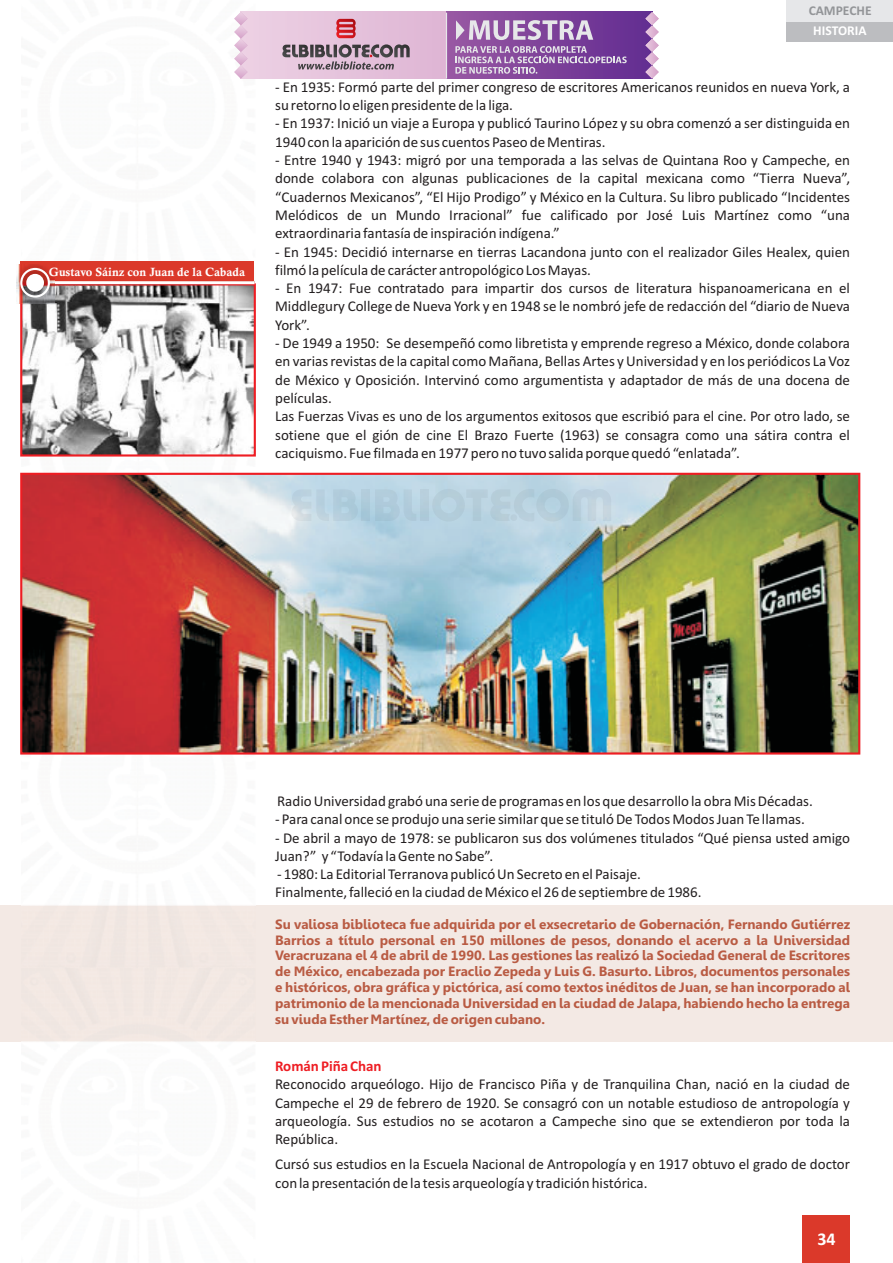
<style>
.page{position:relative;width:893px;height:1263px;background:#fff}
.page>*{position:absolute;margin:0;border:0;box-sizing:border-box;transform-origin:0 0}
.t1{font:700 18px "Calibri";color:#fff}
.t2{font:15px/18.3px "Calibri";color:#231f20}
.t3{font:700 15px "Calibri";color:#ee1d23}
.t4{font:700 13.5px/15.8px "Gisha";color:#b95b43;text-align:justify}
.t5{font:700 13.5px "Calibri";color:#939598}
.t6{font:700 13.5px "Calibri";color:#fff}
.t7{font:700 12px "Calisto";color:#fff}
</style>
<div class="page">
<img style="left:21px;top:11px;width:234px;height:1031px">
<div style="left:802px;top:1215px;width:48px;height:48px;background:#db392a"></div>
<div style="left:787px;top:20px;width:106px;height:21px;background:#bcbdc0"></div>
<div style="left:787px;top:0;width:106px;height:21px;background:#e6e7e9"></div>
<img style="left:23px;top:286px;width:230px;height:168px">
<div style="left:20px;top:283px;width:236px;height:174px;border:2px solid #ee1d23"></div>
<div style="left:20px;top:261px;width:233px;height:22px;background:#db392a"></div>
<img style="left:54px;top:284px;width:201px;height:2px">
<hr style="left:49px;top:281px;width:206px;height:3px;background:#fff">
<img style="left:16px;top:265px;width:38px;height:38px">
<div style="left:20px;top:268px;width:30px;height:30px;border:2px solid #fff;border-radius:50%"></div>
<div style="left:26px;top:274px;width:18px;height:18px;background:#fff;border:2px solid #fff;border-radius:50%"></div>
<img style="left:23px;top:476px;width:834px;height:275px">
<div style="left:20px;top:473px;width:840px;height:281px;border:2px solid #ee1d23"></div>
<div style="left:241px;top:12px;width:411px;height:67px;background:linear-gradient(to bottom,#e5c2db,#e5c2dc)"></div>
<svg style="left:288px;top:489px;width:73px;height:32px;background:#bed4e1"></svg>
<div style="left:362px;top:489px;width:8px;height:32px;background:#abcad9"></div>
<svg style="left:375px;top:489px;width:41px;height:32px"></svg>
<div style="left:420px;top:489px;width:8px;height:32px;background:#b4ccda"></div>
<svg style="left:432px;top:489px;width:179px;height:33px;background:#b8d1de"></svg>
<div style="left:446px;top:12px;width:206px;height:67px;background:linear-gradient(to right,#9958a3,#622c91)"></div>
<svg style="left:234px;top:12px;width:14px;height:67px"></svg>
<svg style="left:645px;top:12px;width:14px;height:67px"></svg>
<svg style="left:336px;top:19px;width:20px;height:19px"></svg>
<svg style="left:281px;top:44px;width:129px;height:26px;background:#a38e9e"></svg>
<svg style="left:455px;top:46px;width:172px;height:28px;background:#986cae"></svg>
<svg style="left:456px;top:20px;width:137px;height:20px;background:#b395c1"></svg>
<hr style="left:446px;top:13px;width:1px;height:66px;background:#e6e7e9">
<p class="t7" style="left:49px;top:267px;width:198px">Gustavo Sáinz con Juan de la Cabada</p>
<p class="t5" style="left:809px;top:5px;width:64px">CAMPECHE</p>
<p class="t6" style="left:813px;top:25px;width:55px">HISTORIA</p>
<p class="t2" style="left:275px;top:79px;width:576px">- En 1935: Formó parte del primer congreso de escritores Americanos reunidos en nueva York, a su retorno lo eligen presidente de la liga.</p>
<p class="t2" style="left:275px;top:115px;width:576px">- En 1937: Inició un viaje a Europa y publicó Taurino López y su obra comenzó a ser distinguida en<br>1940 con la aparición de sus cuentos Paseo de Mentiras.</p>
<p class="t2" style="left:275px;top:152px;width:576px;text-align:justify">- Entre 1940 y 1943: migró por una temporada a las selvas de Quintana Roo y Campeche, en donde colabora con algunas publicaciones de la capital mexicana como “Tierra Nueva”, “Cuadernos Mexicanos”, “El Hijo Prodigo” y México en la Cultura. Su libro publicado “Incidentes Melódicos de un Mundo Irracional” fue calificado por José Luis Martínez como “una extraordinaria fantasía de inspiración indígena.”</p>
<p class="t2" style="left:275px;top:244px;width:576px">- En 1945: Decidió internarse en tierras Lacandona junto con el realizador Giles Healex, quien filmó la película de carácter antropológico Los Mayas.</p>
<p class="t2" style="left:275px;top:280px;width:576px;text-align:justify">- En 1947: Fue contratado para impartir dos cursos de literatura hispanoamericana en el Middlegury College de Nueva York y en 1948 se le nombró jefe de redacción del “diario de Nueva York”.</p>
<p class="t2" style="left:275px;top:335px;width:576px">- De 1949 a 1950: Se desempeñó como libretista y emprende regreso a México, donde colabora en varias revistas de la capital como Mañana, Bellas Artes y Universidad y en los periódicos La Voz de México y Oposición. Intervinó como argumentista y adaptador de más de una docena de películas.<br>Las Fuerzas Vivas es uno de los argumentos exitosos que escribió para el cine. Por otro lado, se sotiene que el gión de cine El Brazo Fuerte (1963) se consagra como una sátira contra el caciquismo. Fue filmada en 1977 pero no tuvo salida porque quedó “enlatada”.</p>
<p class="t2" style="left:277px;top:793px;width:537px">Radio Universidad grabó una serie de programas en los que desarrollo la obra Mis Décadas.</p>
<p class="t2" style="left:275px;top:811px;width:531px">- Para canal once se produjo una serie similar que se tituló De Todos Modos Juan Te llamas.</p>
<p class="t2" style="left:275px;top:829px;width:577px">- De abril a mayo de 1978: se publicaron sus dos volúmenes titulados “Qué piensa usted amigo<br>Juan?” y “Todavía la Gente no Sabe”.</p>
<p class="t2" style="left:275px;top:866px;width:428px">- 1980: La Editorial Terranova publicó Un Secreto en el Paisaje.<br>Finalmente, falleció en la ciudad de México el 26 de septiembre de 1986.</p>
<p class="t4" style="left:275px;top:917px;width:576px">Su valiosa biblioteca fue adquirida por el exsecretario de Gobernación, Fernando Gutiérrez Barrios a título personal en 150 millones de pesos, donando el acervo a la Universidad Veracruzana el 4 de abril de 1990. Las gestiones las realizó la Sociedad General de Escritores de México, encabezada por Eraclio Zepeda y Luis G. Basurto. Libros, documentos personales e históricos, obra gráfica y pictórica, así como textos inéditos de Juan, se han incorporado al patrimonio de la mencionada Universidad en la ciudad de Jalapa, habiendo hecho la entrega su viuda Esther Martínez, de origen cubano.</p>
<p class="t3" style="left:275px;top:1060px;width:108px">Román Piña Chan</p>
<p class="t2" style="left:275px;top:1076px;width:576px;text-align:justify">Reconocido arqueólogo. Hijo de Francisco Piña y de Tranquilina Chan, nació en la ciudad de Campeche el 29 de febrero de 1920. Se consagró con un notable estudioso de antropología y arqueología. Sus estudios no se acotaron a Campeche sino que se extendieron por toda la República.</p>
<p class="t2" style="left:275px;top:1156px;width:576px">Cursó sus estudios en la Escuela Nacional de Antropología y en 1917 obtuvo el grado de doctor con la presentación de la tesis arqueología y tradición histórica.</p>
<p class="t1" style="left:817px;top:1231px;width:20px">34</p>
</div>
